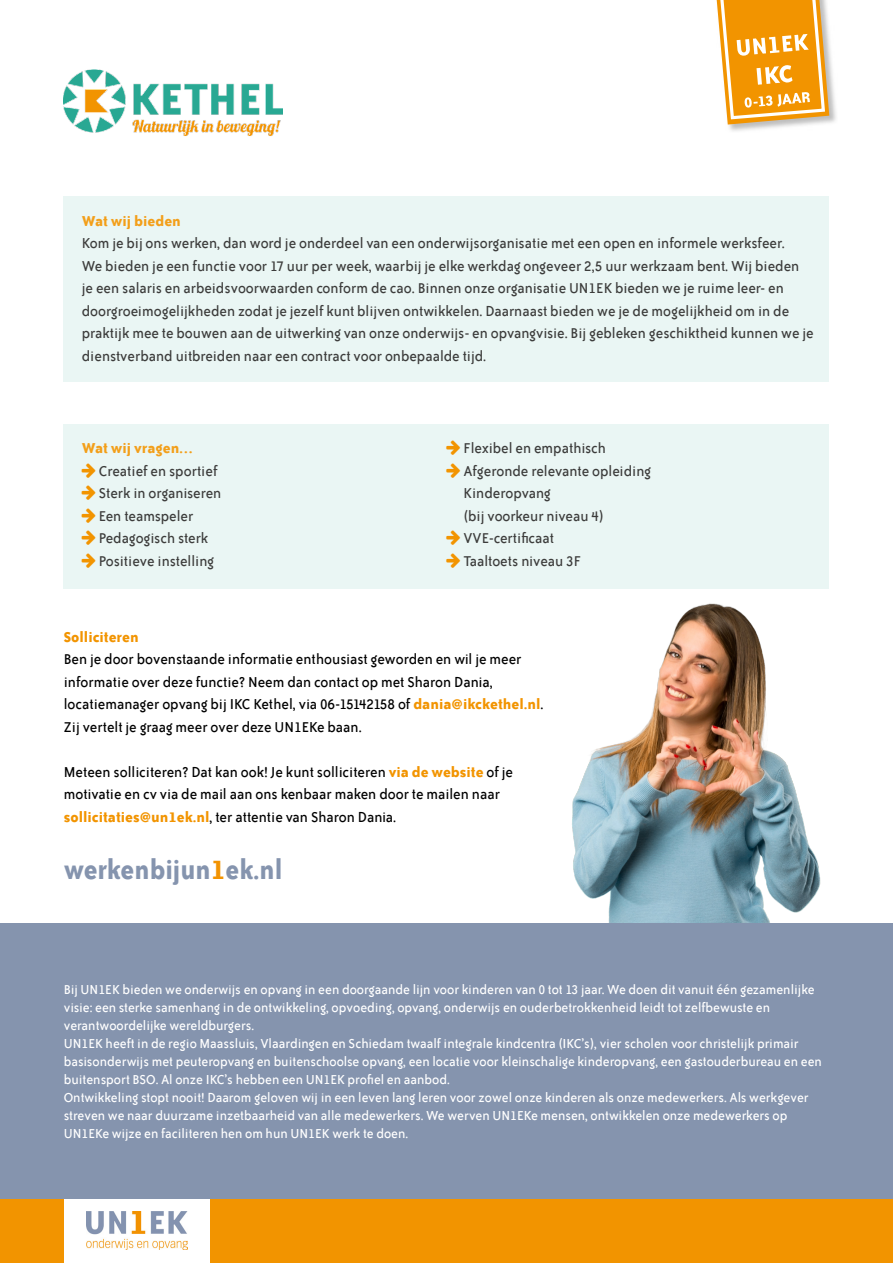
<style>
.page{position:relative;width:893px;height:1263px;background:#fff}
.page>*{position:absolute;margin:0;border:0;box-sizing:border-box;transform-origin:0 0}
.t1{font:700 31.5px "Bailey Sans ITC";color:#8594ae;scale:.92 1}
.t2{font:16.5px/22.5px "Bailey Sans ITC";color:#3c3c3b}
.t3{font:16.5px/22.5px "Bailey Sans ITC";color:#000}
.t4{font:700 16.5px "Bailey Sans ITC";color:#f39f1a}
.t5{font:700 16.5px "Bailey Sans ITC";color:#f29400}
.t6{font:15px/18px "Bailey Sans ITC";color:#fff}
.s1{font-weight:700;color:#f29400}
.s2{color:#f29301}
</style>
<div class="page">
<img style="left:729px;top:38px;width:107px;height:93px">
<svg style="left:716px;top:0;width:113px;height:125px"></svg>
<div style="left:64px;top:197px;width:765px;height:185px;background:#eaf6f4"></div>
<div style="left:0;top:923px;width:893px;height:276px;background:#8594ae"></div>
<div style="left:0;top:1199px;width:893px;height:64px;background:#f29400"></div>
<div style="left:64px;top:1199px;width:146px;height:64px;background:#fff"></div>
<img style="left:87px;top:1211px;width:100px;height:38px">
<img style="left:572px;top:603px;width:249px;height:320px">
<img style="left:64px;top:69px;width:219px;height:67px">
<div style="left:64px;top:424px;width:765px;height:165px;background:#eaf6f4"></div>
<p class="t4" style="left:82px;top:212px;width:101px">Wat wij bieden</p>
<p class="t2" style="left:82px;top:232px;width:733px">Kom je bij ons werken, dan word je onderdeel van een onderwijsorganisatie met een open en informele werksfeer.<br>We bieden je een functie voor 17 uur per week, waarbij je elke werkdag ongeveer 2,5 uur werkzaam bent. Wij bieden je een salaris en arbeidsvoorwaarden conform de cao. Binnen onze organisatie UN1EK bieden we je ruime leer- en doorgroeimogelijkheden zodat je jezelf kunt blijven ontwikkelen. Daarnaast bieden we je de mogelijkheid om in de praktijk mee te bouwen aan de uitwerking van onze onderwijs- en opvangvisie. Bij gebleken geschiktheid kunnen we je dienstverband uitbreiden naar een contract voor onbepaalde tijd.</p>
<p class="t4" style="left:82px;top:439px;width:112px">Wat wij vragen…</p>
<p class="t2" style="left:99px;top:460px;width:124px">Creatief en sportief<br>Sterk in organiseren<br>Een teamspeler<br>Pedagogisch sterk<br>Positieve instelling</p>
<p class="t2" style="left:463px;top:437px;width:189px">Flexibel en empathisch<br>Afgeronde relevante opleiding<br>Kinderopvang<br>(bij voorkeur niveau 4)<br>VVE-certificaat<br>Taaltoets niveau 3F</p>
<p class="t5" style="left:64px;top:628px;width:77px">Solliciteren</p>
<p class="t3" style="left:64px;top:648px;width:481px">Ben je door bovenstaande informatie enthousiast geworden en wil je meer informatie over deze functie? Neem dan contact op met Sharon Dania, locatiemanager opvang bij IKC Kethel, via 06-15142158 of <span class="s1">dania@ikckethel.nl</span>.<br>Zij vertelt je graag meer over deze UN1EKe baan.</p>
<p class="t3" style="left:64px;top:761px;width:451px">Meteen solliciteren? Dat kan ook! Je kunt solliciteren <span class="s1">via de website</span> of je motivatie en cv via de mail aan ons kenbaar maken door te mailen naar <span class="s1">sollicitaties@un1ek.nl</span>, ter attentie van Sharon Dania.</p>
<h1 class="t1" style="left:64px;top:852px;width:239px">werkenbijun<span class="s2">1</span>ek.nl</h1>
<p class="t6" style="left:64px;top:981px;width:760px">Bij UN1EK bieden we onderwijs en opvang in een doorgaande lijn voor kinderen van 0 tot 13 jaar. We doen dit vanuit één gezamenlijke visie: een sterke samenhang in de ontwikkeling, opvoeding, opvang, onderwijs en ouderbetrokkenheid leidt tot zelfbewuste en verantwoordelijke wereldburgers.<br>UN1EK heeft in de regio Maassluis, Vlaardingen en Schiedam twaalf integrale kindcentra (IKC’s), vier scholen voor christelijk primair basisonderwijs met peuteropvang en buitenschoolse opvang, een locatie voor kleinschalige kinderopvang, een gastouderbureau en een buitensport BSO. Al onze IKC’s hebben een UN1EK profiel en aanbod.<br>Ontwikkeling stopt nooit! Daarom geloven wij in een leven lang leren voor zowel onze kinderen als onze medewerkers. Als werkgever streven we naar duurzame inzetbaarheid van alle medewerkers. We werven UN1EKe mensen, ontwikkelen onze medewerkers op UN1EKe wijze en faciliteren hen om hun UN1EK werk te doen.</p>
</div>
